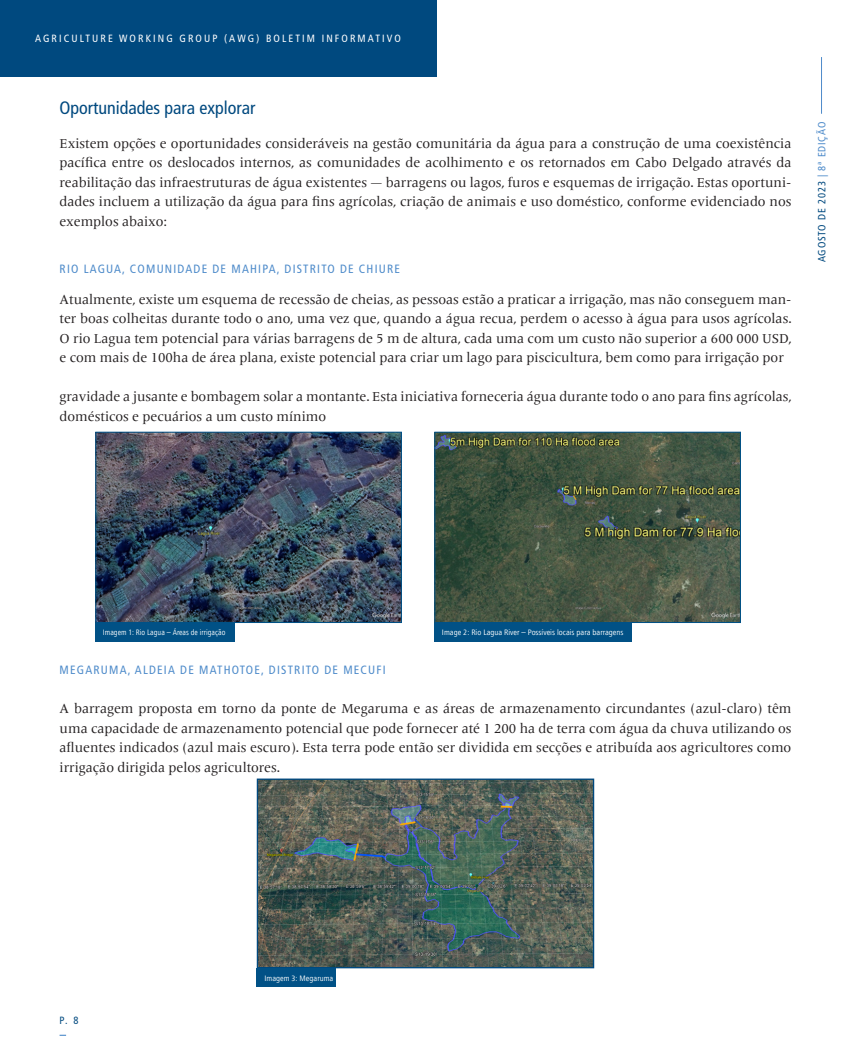
<style>
.page{position:relative;width:851px;height:1063px;background:#fff}
.page>*{position:absolute;margin:0;border:0;box-sizing:border-box;transform-origin:0 0}
.t1{font:condensed 18px "Frutiger LT Pro";color:#00497f}
.Testo_corrente{font:13.5px/19.5px "Frutiger Serif LT Pro";color:#231f20;text-align:justify}
.Testo_corrente-2{font:condensed 12px "Frutiger LT Pro";letter-spacing:.1em;color:#4e8bca}
.t2{font:condensed 10.5px "Frutiger LT Pro";letter-spacing:.2em;color:#fff}
.t3{font:condensed 10.5px "Frutiger LT Pro";letter-spacing:.08em;color:#00497f}
.Footnote_text{font:condensed 8.1px "Frutiger Next LT";color:#fff;scale:1.07 1}
.Footnote_text-2{font:condensed 8.1px "Frutiger Next LT";color:#fff}
.s1{color:#4e8bca}
</style>
<div class="page">
<div style="left:0;top:0;width:436px;height:77px;background:#00497f"></div>
<hr style="left:821px;top:57px;width:1px;height:57px;background:#4e8bca">
<img style="left:97px;top:434px;width:303px;height:187px">
<div style="left:95px;top:432px;width:307px;height:191px;border:1px solid #015186"></div>
<img style="left:436px;top:434px;width:302px;height:187px">
<div style="left:434px;top:432px;width:306px;height:191px;border:1px solid #015186"></div>
<div style="left:95px;top:623px;width:140px;height:18px;background:#015186"></div>
<div style="left:434px;top:623px;width:197px;height:18px;background:#015186"></div>
<img style="left:259px;top:781px;width:333px;height:185px">
<div style="left:257px;top:779px;width:337px;height:189px;border:1px solid #00497f"></div>
<div style="left:257px;top:968px;width:79px;height:19px;background:#015186"></div>
<p class="t2" style="left:35px;top:32px;width:367px">AGRICULTURE WORKING GROUP (AWG) BOLETIM INFORMATIVO</p>
<h2 class="t1" style="left:60px;top:97px;width:197px">Oportunidades para explorar</h2>
<p class="Testo_corrente" style="left:60px;top:134px;width:733px">Existem opções e oportunidades consideráveis na gestão comunitária da água para a construção de uma coexistência pacífica entre os deslocados internos, as comunidades de acolhimento e os retornados em Cabo Delgado através da reabilitação das infraestruturas de água existentes — barragens ou lagos, furos e esquemas de irrigação. Estas oportuni&shy;dades incluem a utilização da água para fins agrícolas, criação de animais e uso doméstico, conforme evidenciado nos exemplos abaixo:</p>
<h2 class="Testo_corrente-2" style="left:60px;top:262px;width:342px">RIO LAGUA, COMUNIDADE DE MAHIPA, DISTRITO DE CHIURE</h2>
<p class="Testo_corrente" style="left:60px;top:290px;width:733px">Atualmente, existe um esquema de recessão de cheias, as pessoas estão a praticar a irrigação, mas não conseguem man&shy;ter boas colheitas durante todo o ano, uma vez que, quando a água recua, perdem o acesso à água para usos agrícolas.<br>O rio Lagua tem potencial para várias barragens de 5 m de altura, cada uma com um custo não superior a 600 000 USD, e com mais de 100ha de área plana, existe potencial para criar um lago para piscicultura, bem como para irrigação por</p>
<p class="Testo_corrente" style="left:60px;top:387px;width:733px">gravidade a jusante e bombagem solar a montante. Esta iniciativa forneceria água durante todo o ano para fins agrícolas, domésticos e pecuários a um custo mínimo</p>
<p class="t3" style="left:815px;top:262px;width:142px;rotate:-90deg">AGOSTO DE 2023 <span class="s1">| 8ª EDIÇÃO</span></p>
<p class="Footnote_text-2" style="left:103px;top:628px;width:124px">Imagem 1: Rio Lagua – Áreas de irrigação</p>
<p class="Footnote_text" style="left:442px;top:628px;width:171px">Image 2: Rio Lagua River – Possíveis locais para barragens</p>
<p class="Testo_corrente-2" style="left:60px;top:663px;width:328px">MEGARUMA, ALDEIA DE MATHOTOE, DISTRITO DE MECUFI</p>
<p class="Testo_corrente" style="left:60px;top:699px;width:733px">A barragem proposta em torno da ponte de Megaruma e as áreas de armazenamento circundantes (azul-claro) têm uma capacidade de armazenamento potencial que pode fornecer até 1 200 ha de terra com água da chuva utilizando os afluentes indicados (azul mais escuro). Esta terra pode então ser dividida em secções e atribuída aos agricultores como irrigação dirigida pelos agricultores.</p>
<p class="t3" style="left:60px;top:1014px;width:21px">P. 8</p>
<p class="Footnote_text" style="left:264px;top:974px;width:66px">Imagem 3: Megaruma</p>
</div>
